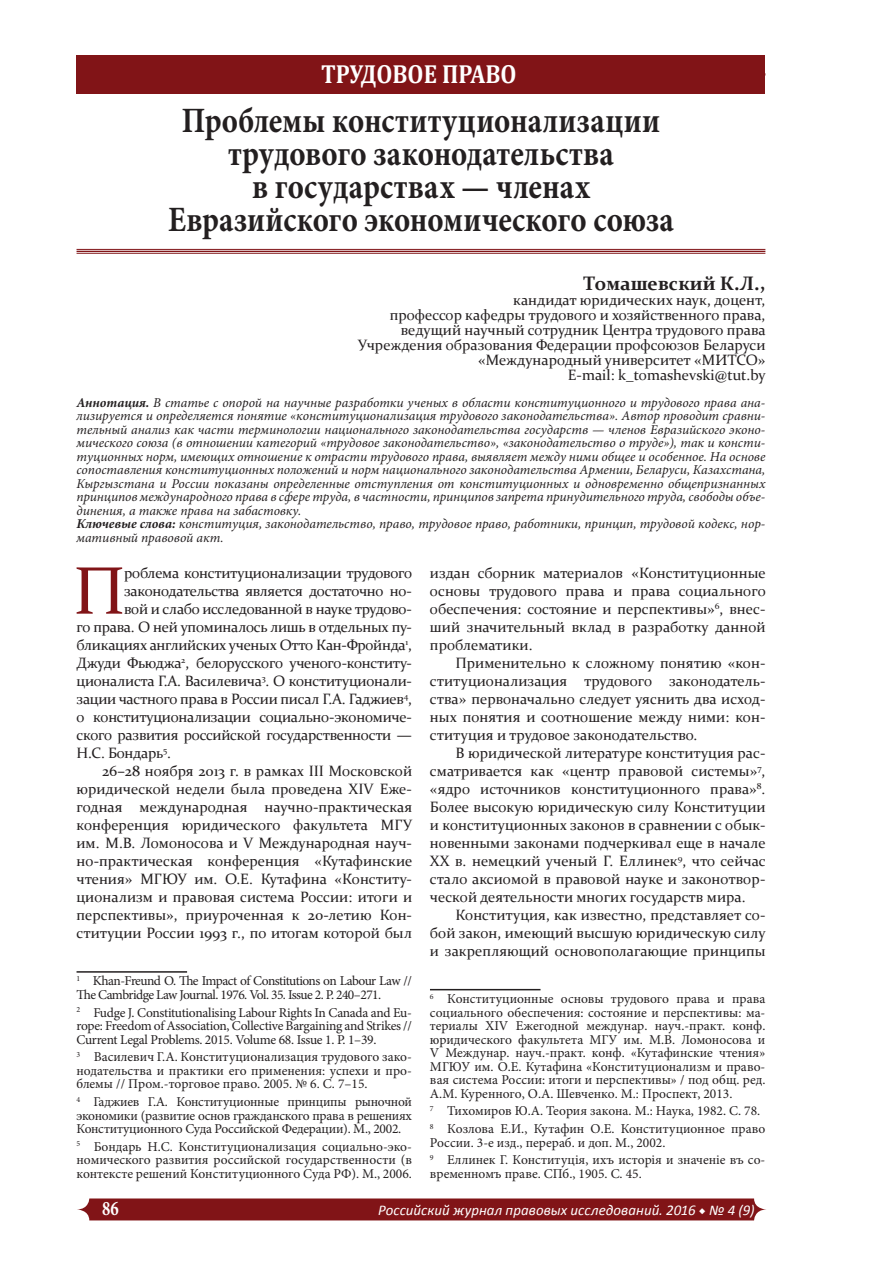
<style>
.page{position:relative;width:893px;height:1263px;background:#fff}
.page>*{position:absolute;margin:0;border:0;box-sizing:border-box;transform-origin:0 0}
.t1{font:67.65px "Constantia";color:#811417}
.Рубрика{font:700 35.7px/33px "Minion Pro";letter-spacing:.005em;color:#231f20;text-align:center;scale:.86 1}
.t2{font:700 26.25px "Cambria";color:#fff;scale:.88 1}
.t3{font:700 20.7px "Minion Pro";color:#fff;scale:.8 1}
.t4{font:700 19.5px "Constantia";color:#231f20}
.ConsPlusNormal{font:15px/18px "Constantia";letter-spacing:-.02em;color:#231f20;text-align:justify}
.ConsPlusNormal-2{font:15px/15px "Constantia";color:#231f20;text-align:right}
.t5{font:italic 14.85px "Calibri";letter-spacing:.005em;color:#fff}
.t6{font:13.5px/13.5px "Minion Pro";letter-spacing:-.005em;color:#231f20;text-align:justify}
.t7{font:italic 13.5px/13.5px "Minion Pro";color:#231f20;text-align:justify}
.t8{font:13.5px/13.5px "Minion Pro";letter-spacing:-.045em;color:#231f20}
.s1{font-weight:700}
.s2{font-family:"Minion Pro";font-weight:700;font-style:normal}
</style>
<div class="page">
<svg style="left:77px;top:1198px;width:689px;height:22px;background:#871f22"></svg>
<div style="left:77px;top:55px;width:688px;height:39px;background:#811417"></div>
<hr style="left:77px;top:253px;width:688px;height:1px;background:#811417">
<hr style="left:77px;top:251px;width:688px;height:1px;background:#811417">
<hr style="left:77px;top:249px;width:688px;height:1px;background:#811417">
<hr style="left:77px;top:971px;width:110px;height:2px;background:#231f20">
<hr style="left:430px;top:989px;width:110px;height:1px;background:#231f20">
<h3 class="t2" style="left:321px;top:55px;width:224px">ТРУДОВОЕ ПРАВО</h3>
<p class="Рубрика" style="left:168px;top:103px;width:590px">Проблемы конституционализации трудового законодательства<br>в государствах — членах<br>Евразийского экономического союза</p>
<p class="t4" style="left:584px;top:269px;width:182px">Томашевский К.Л.,</p>
<p class="ConsPlusNormal-2" style="left:358px;top:291px;width:409px">кандидат юридических наук, доцент,<br>профессор кафедры трудового и хозяйственного права, ведущий научный сотрудник Центра трудового права Учреждения образования Федерации профсоюзов Беларуси «Международный университет «МИТСО»</p>
<p class="ConsPlusNormal-2" style="left:568px;top:366px;width:199px">E-mail: k_tomashevski@tut.by</p>
<p class="t7" style="left:77px;top:395px;width:690px"><span class="s1">Аннотация.</span> В статье с опорой на научные разработки ученых в области конституционного и трудового права ана&shy;лизируется и определяется понятие «конституционализация трудового законодательства». Автор проводит сравни&shy;тельный анализ как части терминологии национального законодательства государств — членов Евразийского эконо&shy;мического союза (в отношении категорий «трудовое законодательство», «законодательство о труде»), так и консти&shy;туционных норм, имеющих отношение к отрасти трудового права, выявляет между ними общее и особенное. На основе сопоставления конституционных положений и норм национального законодательства Армении, Беларуси, Казахстана, Кыргызстана и России показаны определенные отступления от конституционных и одновременно общепризнанных принципов международного права в сфере труда, в частности, принципов запрета принудительного труда, свободы объе&shy;динения, а также права на забастовку.</p>
<p class="t7" style="left:77px;top:517px;width:690px"><span class="s1">Ключевые слова:</span> конституция, законодательство, право, трудовое право, работники, принцип, трудовой кодекс, нор&shy;мативный правовой акт.</p>
<p class="t1" style="left:73px;top:545px;width:54px">П</p>
<p class="ConsPlusNormal" style="left:124px;top:563px;width:290px">роблема конституционализации трудового</p>
<p class="ConsPlusNormal" style="left:430px;top:563px;width:337px">издан сборник материалов «Конституционные основы трудового права и права социального обеспечения: состояние и перспективы»<sup>6</sup>, внес&shy;ший значительный вклад в разработку данной проблематики.</p>
<p class="ConsPlusNormal" style="left:430px;top:653px;width:337px;text-indent:26px">Применительно к сложному понятию «кон&shy;ституционализация трудового законодатель&shy;ства» первоначально следует уяснить два исход&shy;ных понятия и соотношение между ними: кон&shy;ституция и трудовое законодательство.</p>
<p class="ConsPlusNormal" style="left:430px;top:743px;width:337px;text-indent:26px">В юридической литературе конституция рас&shy;сматривается как «центр правовой системы»<sup>7</sup>, «ядро источников конституционного права»<sup>8</sup>.<br>Более высокую юридическую силу Конституции и конституционных законов в сравнении с обык&shy;новенными законами подчеркивал еще в начале ХХ в. немецкий ученый Г. Еллинек<sup>9</sup>, что сейчас стало аксиомой в правовой науке и законотвор&shy;ческой деятельности многих государств мира.</p>
<p class="ConsPlusNormal" style="left:430px;top:905px;width:337px;text-indent:26px">Конституция, как известно, представляет со&shy;бой закон, имеющий высшую юридическую силу и закрепляющий основополагающие принципы</p>
<p class="t6" style="left:430px;top:992px;width:337px"><sup>6</sup> Конституционные основы трудового права и права социального обеспечения: состояние и перспективы: ма&shy;териалы XIV Ежегодной междунар. науч.-практ. конф. юридического факультета МГУ им. М.В. Ломоносова и V Междунар. науч.-практ. конф. «Кутафинские чтения» МГЮУ им. О.Е. Кутафина «Конституционализм и право&shy;вая система России: итоги и перспективы» / под общ. ред.<br>А.М. Куренного, О.А. Шевченко. М.: Проспект, 2013.</p>
<p class="t6" style="left:430px;top:1104px;width:332px"><sup>7</sup> Тихомиров Ю.А. Теория закона. М.: Наука, 1982. С. 78.</p>
<p class="t6" style="left:430px;top:1122px;width:337px"><sup>8</sup> Козлова Е.И., Кутафин О.Е. Конституционное право<br>России. 3-е изд., перераб. и доп. М., 2002.</p>
<p class="t6" style="left:430px;top:1153px;width:337px"><sup>9</sup> Еллинек Г. Конституція, ихъ исторія и значеніе въ со&shy;временномъ праве. СПб., 1905. С. 45.</p>
<p class="ConsPlusNormal" style="left:124px;top:581px;width:289px">законодательства является достаточно но-</p>
<p class="ConsPlusNormal" style="left:124px;top:599px;width:289px">вой и слабо исследованной в науке трудово-</p>
<p class="ConsPlusNormal" style="left:77px;top:617px;width:337px">го права. О ней упоминалось лишь в отдельных пу-</p>
<p class="ConsPlusNormal" style="left:77px;top:635px;width:337px">бликациях английских ученых Отто Кан-Фройнда<sup>1</sup>,</p>
<p class="ConsPlusNormal" style="left:77px;top:653px;width:337px">Джуди Фьюджа<sup>2</sup>, белорусского ученого-конститу-</p>
<p class="ConsPlusNormal" style="left:77px;top:671px;width:337px">ционалиста Г.А. Василевича<sup>3</sup>. О конституционали-</p>
<p class="ConsPlusNormal" style="left:77px;top:689px;width:337px">зации частного права в России писал Г.А. Гаджиев<sup>4</sup>,</p>
<p class="ConsPlusNormal" style="left:77px;top:707px;width:337px">о конституционализации социально-экономиче-</p>
<p class="ConsPlusNormal" style="left:77px;top:725px;width:337px">ского развития российской государственности —</p>
<p class="ConsPlusNormal" style="left:77px;top:743px;width:96px">Н.С. Бондарь<sup>5</sup>.</p>
<p class="ConsPlusNormal" style="left:77px;top:761px;width:337px;text-indent:26px">26–28 ноября 2013 г. в рамках III Московской юридической недели была проведена XIV Еже&shy;годная международная научно-практическая конференция юридического факультета МГУ им. М.В. Ломоносова и V Международная науч&shy;но-практическая конференция «Кутафинские чтения» МГЮУ им. О.Е. Кутафина «Конститу&shy;ционализм и правовая система России: итоги и перспективы», приуроченная к 20-летию Кон&shy;ституции России 1993 г., по итогам которой был</p>
<p class="t8" style="left:77px;top:974px;width:337px"><sup>1</sup> Khan-Freund O. The Impact of Constitutions on Labour Law //<br>The Cambridge Law Journal. 1976. Vol. 35. Issue 2. P. 240–271.</p>
<p class="t6" style="left:77px;top:1006px;width:337px"><sup>2</sup> Fudge J. Constitutionalising Labour Rights In Canada and Eu&shy;rope: Freedom of Association, Collective Bargaining and Strikes // Current Legal Problems. 2015. Volume 68. Issue 1. P. 1–39.</p>
<p class="t6" style="left:77px;top:1050px;width:337px"><sup>3</sup> Василевич Г.А. Конституционализация трудового зако&shy;нодательства и практики его применения: успехи и про&shy;блемы // Пром.-торговое право. 2005. № 6. С. 7–15.</p>
<p class="t6" style="left:77px;top:1095px;width:337px"><sup>4</sup> Гаджиев Г.А. Конституционные принципы рыночной экономики (развитие основ гражданского права в решениях Конституционного Суда Российской Федерации). М., 2002.</p>
<p class="t6" style="left:77px;top:1140px;width:337px"><sup>5</sup> Бондарь Н.С. Конституционализация социально-эко&shy;номического развития российской государственности (в контексте решений Конституционного Суда РФ). М., 2006.</p>
<p class="t3" style="left:102px;top:1194px;width:22px">86</p>
<p class="t5" style="left:378px;top:1200px;width:378px">Российский журнал правовых исследований. 2016 <span class="s2">◆</span> № 4 (9)</p>
</div>
